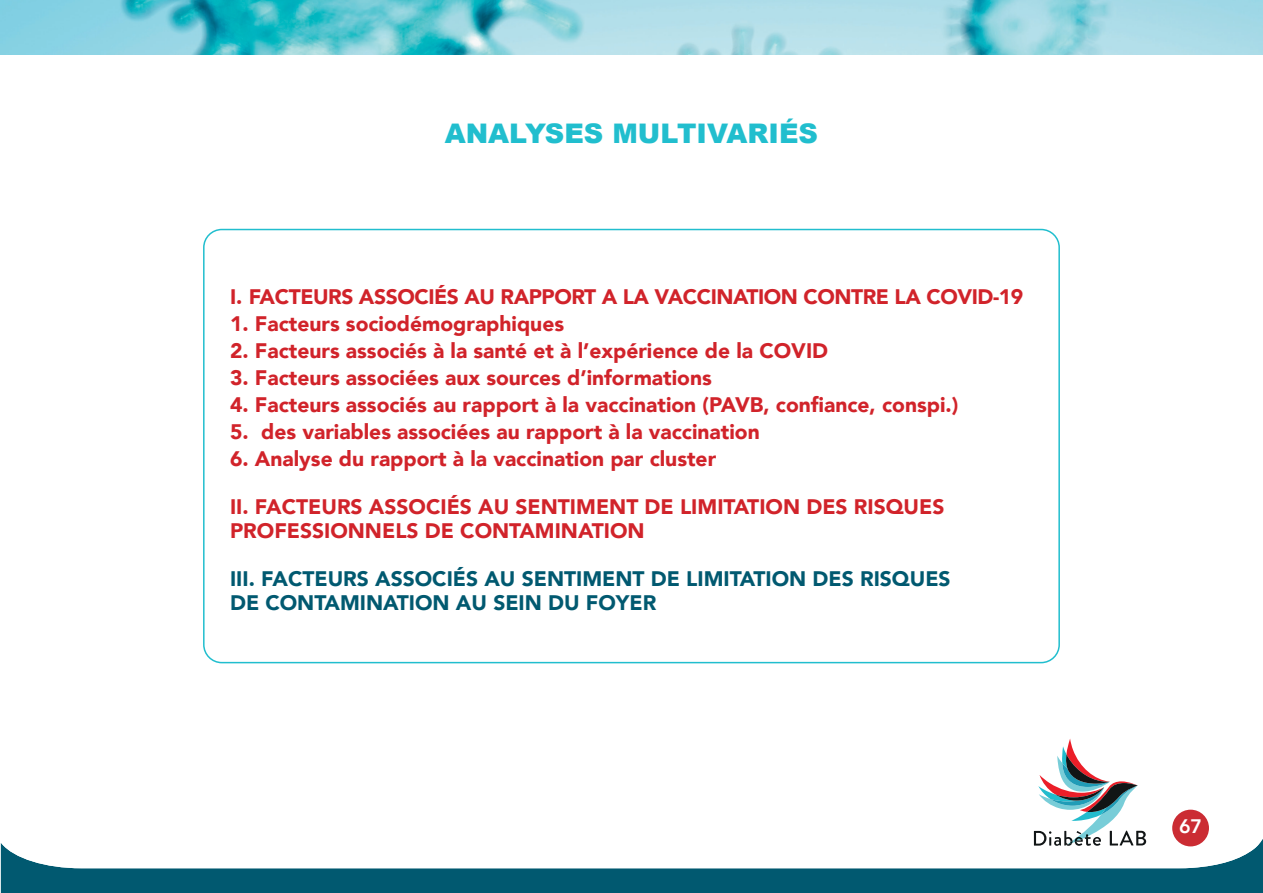
<style>
.page{position:relative;width:1263px;height:893px;background:#fff}
.page>*{position:absolute;margin:0;border:0;box-sizing:border-box;transform-origin:0 0}
.t1{font:900 27px "Arial";color:#21bece}
.t2{font:900 21px/24px "Avenir";color:#d1232a}
.t3{font:900 21px/24px "Avenir";color:#015970}
.t4{font:900 21px "Avenir";letter-spacing:-.02em;color:#d1232a}
.t5{font:800 19.5px "Avenir";color:#fff}
</style>
<div class="page">
<svg style="left:0;top:839px;width:1263px;height:54px"></svg>
<svg style="left:1034px;top:739px;width:112px;height:107px"></svg>
<div style="left:1172px;top:810px;width:37px;height:36px;background:#cb2c33;border-radius:50%"></div>
<img style="left:0;top:0;width:1263px;height:54px">
<div style="left:203px;top:229px;width:857px;height:434px;border:2px solid #21bece;border-radius:18px"></div>
<p class="t1" style="left:445px;top:113px;width:375px">ANALYSES MULTIVARIÉS</p>
<p class="t4" style="left:230px;top:278px;width:795px">I. FACTEURS ASSOCIÉS AU RAPPORT A LA VACCINATION CONTRE LA COVID-19</p>
<p class="t2" style="left:230px;top:311px;width:336px">1. Facteurs sociodémographiques</p>
<p class="t2" style="left:230px;top:338px;width:600px">2. Facteurs associés à la santé et à l’expérience de la COVID</p>
<p class="t2" style="left:230px;top:365px;width:483px">3. Facteurs associées aux sources d’informations</p>
<p class="t2" style="left:230px;top:392px;width:730px">4. Facteurs associés au rapport à la vaccination (PAVB, confiance, conspi.)</p>
<p class="t2" style="left:230px;top:419px;width:531px">5. des variables associées au rapport à la vaccination</p>
<p class="t2" style="left:230px;top:446px;width:488px">6. Analyse du rapport à la vaccination par cluster</p>
<p class="t2" style="left:230px;top:494px;width:716px">II. FACTEURS ASSOCIÉS AU SENTIMENT DE LIMITATION DES RISQUES<br>PROFESSIONNELS DE CONTAMINATION</p>
<p class="t3" style="left:230px;top:566px;width:722px">III. FACTEURS ASSOCIÉS AU SENTIMENT DE LIMITATION DES RISQUES<br>DE CONTAMINATION AU SEIN DU FOYER</p>
<p class="t5" style="left:1179px;top:811px;width:25px">67</p>
</div>
